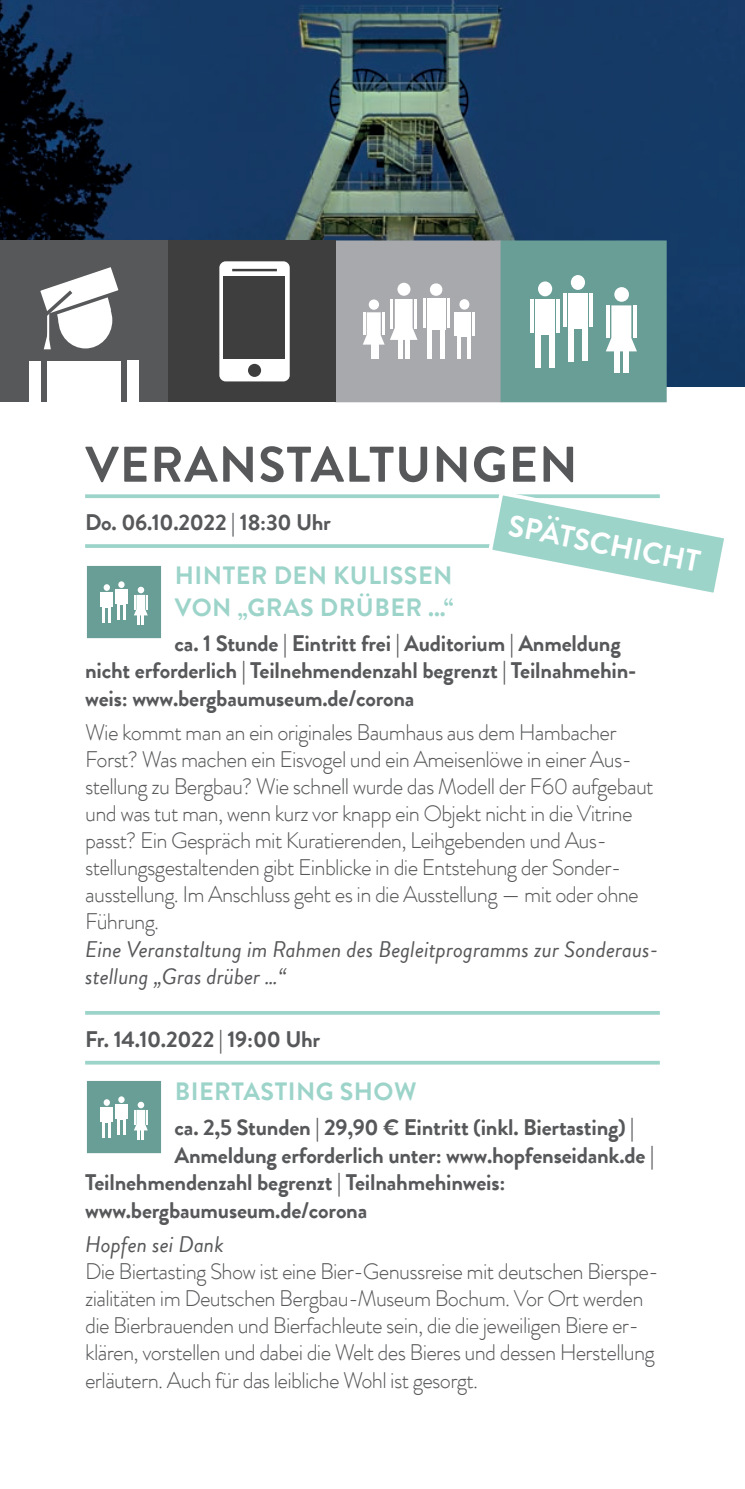
<style>
.page{position:relative;width:745px;height:1489px;background:#fff}
.page>*{position:absolute;margin:0;border:0;box-sizing:border-box;transform-origin:0 0}
.t1{font:700 50px "Brandon Grotesque Office";letter-spacing:.02em;color:#57585a}
.t2{font:700 30px "Brandon Grotesque Office";color:#fff}
.t3{font:700 25px/32.5px "Brandon Grotesque Office";letter-spacing:.02em;color:#9dd4ca}
.t4{font:300 22.5px/27px "Brandon Grotesque Office";letter-spacing:-.03em;color:#57585a}
.t5{font:700 22.5px/27.5px "Brandon Grotesque Office";letter-spacing:-.01em;color:#57585a}
.t6{font:italic 22.5px/27.5px "Brandon Grotesque Office";color:#57585a}
</style>
<div class="page">
<svg style="left:85px;top:494px;width:400px;height:4px;background:#a5d7ce"></svg>
<hr style="left:85px;top:544px;width:574px;height:4px;background:#9dd4ca">
<hr style="left:85px;top:1011px;width:574px;height:3px;background:#9dd4ca">
<svg style="left:85px;top:1060px;width:574px;height:4px;background:#b1dcd5"></svg>
<img style="left:0;top:0;width:744px;height:386px">
<svg style="left:326px;top:232px;width:349px;height:171px;background:#93a9aa"></svg>
<div style="left:614px;top:287px;width:14px;height:15px;background:#fff;border-radius:50%"></div>
<div style="left:570px;top:275px;width:14px;height:15px;background:#fff;border-radius:50%"></div>
<svg style="left:86px;top:565px;width:75px;height:74px"></svg>
<div style="left:138px;top:586px;width:6px;height:7px;background:#fff;border-radius:50%"></div>
<div style="left:118px;top:581px;width:6px;height:7px;background:#fff;border-radius:50%"></div>
<svg style="left:86px;top:1081px;width:75px;height:73px"></svg>
<svg style="left:485px;top:494px;width:239px;height:99px"></svg>
<div style="left:168px;top:240px;width:167px;height:162px;background:#3e3e3f"></div>
<div style="left:219px;top:261px;width:70px;height:120px;background:#fff;border-radius:6px"></div>
<div style="left:223px;top:276px;width:62px;height:83px;background:#3e3e3f"></div>
<div style="left:232px;top:269px;width:45px;height:2px;border:2px solid #3e3e3f"></div>
<div style="left:248px;top:364px;width:13px;height:13px;background:#3e3e3f;border-radius:50%"></div>
<div style="left:1px;top:240px;width:167px;height:162px;background:#57585a"></div>
<div style="left:48px;top:361px;width:73px;height:41px;background:#fff"></div>
<div style="left:29px;top:361px;width:12px;height:41px;background:#fff"></div>
<div style="left:127px;top:360px;width:12px;height:42px;background:#fff"></div>
<div style="left:58px;top:292px;width:54px;height:56px;background:#fff;border-radius:50%"></div>
<hr style="left:47px;top:311px;width:2px;height:28px;background:#fff">
<svg style="left:44px;top:332px;width:7px;height:17px"></svg>
<svg style="left:40px;top:267px;width:79px;height:57px"></svg>
<h1 class="t1" style="left:85px;top:429px;width:493px">VERANSTALTUNGEN</h1>
<p class="t5" style="left:85px;top:509px;width:247px">Do. 06.10.2022 | 18:30 Uhr</p>
<p class="t3" style="left:175px;top:559px;width:280px">HINTER DEN KULISSEN<br>VON „GRAS DRÜBER ...“</p>
<p class="t5" style="left:85px;top:629px;width:552px;text-indent:89px">ca. 1 Stunde | Eintritt frei | Auditorium | Anmeldung nicht erforderlich | Teilnehmendenzahl begrenzt | Teilnahmehin&shy;weis: www.bergbaumuseum.de/corona</p>
<p class="t4" style="left:85px;top:719px;width:569px">Wie kommt man an ein originales Baumhaus aus dem Hambacher Forst? Was machen ein Eisvogel und ein Ameisenlöwe in einer Aus&shy;stellung zu Bergbau? Wie schnell wurde das Modell der F60 aufgebaut und was tut man, wenn kurz vor knapp ein Objekt nicht in die Vitrine passt? Ein Gespräch mit Kuratierenden, Leihgebenden und Aus&shy;stellungsgestaltenden gibt Einblicke in die Entstehung der Sonder&shy;ausstellung. Im Anschluss geht es in die Ausstellung — mit oder ohne Führung.</p>
<p class="t6" style="left:85px;top:935px;width:574px">Eine Veranstaltung im Rahmen des Begleitprogramms zur Sonderaus&shy;stellung „Gras drüber …“</p>
<p class="t5" style="left:85px;top:1025px;width:236px">Fr. 14.10.2022 | 19:00 Uhr</p>
<p class="t3" style="left:175px;top:1075px;width:243px">BIERTASTING SHOW</p>
<p class="t5" style="left:174px;top:1113px;width:461px">ca. 2,5 Stunden | 29,90 € Eintritt (inkl. Biertasting) |</p>
<p class="t5" style="left:174px;top:1141px;width:480px">Anmeldung erforderlich unter: www.hopfenseidank.de |</p>
<p class="t5" style="left:85px;top:1168px;width:421px">Teilnehmendenzahl begrenzt | Teilnahmehinweis:</p>
<p class="t5" style="left:85px;top:1196px;width:283px">www.bergbaumuseum.de/corona</p>
<p class="t6" style="left:85px;top:1230px;width:140px">Hopfen sei Dank</p>
<p class="t4" style="left:85px;top:1257px;width:575px">Die Biertasting Show ist eine Bier-Genussreise mit deutschen Bierspe&shy;zialitäten im Deutschen Bergbau-Museum Bochum. Vor Ort werden die Bierbrauenden und Bierfachleute sein, die die jeweiligen Biere er&shy;klären, vorstellen und dabei die Welt des Bieres und dessen Herstellung erläutern. Auch für das leibliche Wohl ist gesorgt.</p>
<h2 class="t2" style="left:512px;top:504px;width:196px;rotate:11deg">SPÄTSCHICHT</h2>
</div>
